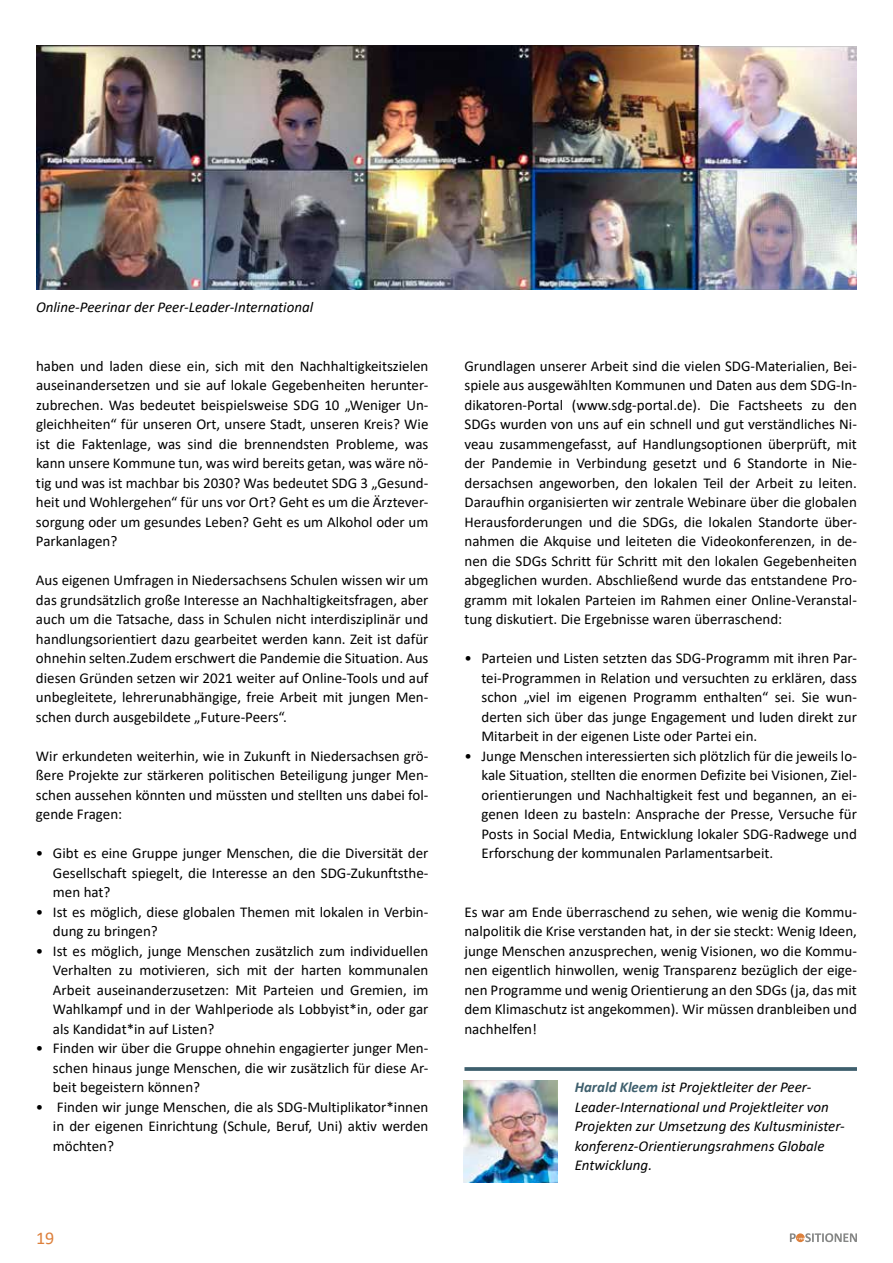
<style>
.page{position:relative;width:893px;height:1263px;background:#fff}
.page>*{position:absolute;margin:0;border:0;box-sizing:border-box;transform-origin:0 0}
.t1{font:18px "Calibri";color:#dd803c}
.t2{font:15px/19.5px "Calibri";color:#000;text-align:justify}
.t3{font:italic 15px/19.5px "Calibri";color:#000}
.s1{font-weight:700;color:#3e5f6d}
</style>
<div class="page">
<svg style="left:790px;top:1233px;width:67px;height:9px"></svg>
<svg style="left:464px;top:1067px;width:393px;height:4px;background:#496875"></svg>
<img style="left:463px;top:1080px;width:95px;height:102px">
<img style="left:36px;top:45px;width:821px;height:244px">
<p class="t3" style="left:36px;top:297px;width:279px">Online-Peerinar der Peer-Leader-International</p>
<p class="t2" style="left:36px;top:355px;width:394px">haben und laden diese ein, sich mit den Nachhaltigkeitszielen auseinandersetzen und sie auf lokale Gegebenheiten herunter&shy;zubrechen. Was bedeutet beispielsweise SDG</p>
<p class="t2" style="left:36px;top:394px;width:394px;text-indent:288px">10 „Weniger U n&shy;gleichheiten“ für unseren Ort, unsere Stadt, unseren Kreis? Wie ist die Faktenlage, was sind die brennendsten Probleme, was kann unsere Kommune tun, was wird bereits getan, was wäre nö&shy;tig und was ist machbar bis 2030? Was bedeutet SDG</p>
<p class="t2" style="left:36px;top:472px;width:394px;text-indent:325px">3 „Gesund&shy;heit und Wohlergehen“ für uns vor Ort? Geht es um die Ärztever&shy;sorgung oder um gesundes Leben? Geht es um Alkohol oder um Parkanlagen?</p>
<p class="t2" style="left:36px;top:570px;width:394px">Aus eigenen U mfragen in N iedersachsens Schulen wissen wir um das grundsätzlich große I nteresse an Nachhaltigkeitsfragen, aber auch um die Tatsache, dass in Schulen nicht interdisziplinär und handlungsorientiert dazu gearbeitet werden kann. Zeit ist dafür ohnehin selten.Zudem erschwert die Pandemie die Situation. Aus diesen Gründen setzen wir 2021 weiter auf Online-Tools und auf unbegleitete, lehrerunabhängige, freie Arbeit mit jungen Men&shy;schen durch ausgebildete „Future-Peers“.</p>
<p class="t2" style="left:36px;top:745px;width:394px">Wir erkundeten weiterhin, wie in Zukunft in N iedersachsen grö&shy;ßere Projekte zur stärkeren politischen Beteiligung junger Men&shy;schen aussehen könnten und müssten und stellten uns dabei fol&shy;gende Fragen:</p>
<p class="t2" style="left:53px;top:843px;width:377px;text-indent:-17px">• Gibt es eine Gruppe junger Menschen, die die Diversität der Gesellschaft spiegelt, die I nteresse an den SDG-Zukunftsthe&shy;men hat?</p>
<p class="t2" style="left:53px;top:901px;width:377px;text-indent:-17px">• Ist es möglich, diese globalen Themen mit lokalen in Verbin&shy;dung zu bringen?</p>
<p class="t2" style="left:53px;top:940px;width:377px;text-indent:-17px">• Ist es möglich, junge Menschen zusätzlich zum individuellen Verhalten zu motivieren, sich mit der harten kommunalen Arbeit auseinanderzusetzen: Mit Parteien und Gremien, im Wahlkampf und in der Wahlperiode als Lobbyist*in, oder gar als Kandidat*in auf Listen?</p>
<p class="t2" style="left:53px;top:1038px;width:377px;text-indent:-17px">• Finden wir über die Gruppe ohnehin engagierter junger Men&shy;schen hinaus junge Menschen, die wir zusätzlich für diese Ar&shy;beit begeistern können?</p>
<p class="t2" style="left:53px;top:1096px;width:377px;text-indent:-17px">• Finden wir junge Menschen, die als SDG-Multiplikator*innen in der eigenen Einrichtung (Schule, Beruf, U ni) aktiv werden möchten?</p>
<p class="t1" style="left:36px;top:1225px;width:20px">19</p>
<p class="t2" style="left:464px;top:355px;width:394px">Grundlagen unserer Arbeit sind die vielen SDG-Materialien, Bei&shy;spiele aus ausgewählten Kommunen und Daten aus dem SDG-I n&shy;dikatoren-Portal (www.sdg-portal.de). Die Factsheets zu den SDGs wurden von uns auf ein schnell und gut verständliches N i&shy;veau zusammengefasst, auf Handlungsoptionen überprüft, mit der Pandemie in Verbindung gesetzt und 6 Standorte in N ie&shy;dersachsen angeworben, den lokalen Teil der Arbeit zu leiten.<br>Daraufhin organisierten wir zentrale Webinare über die globalen Herausforderungen und die SDGs, die lokalen Standorte über&shy;nahmen die Akquise und leiteten die Videokonferenzen, in de&shy;nen die SDGs Schritt für Schritt mit den lokalen Gegebenheiten abgeglichen wurden. Abschließend wurde das entstandene Pro&shy;gramm mit lokalen Parteien im Rahmen einer Online-Veranstal&shy;tung diskutiert. Die Ergebnisse waren überraschend:</p>
<p class="t2" style="left:481px;top:648px;width:377px;text-indent:-17px">• Parteien und Listen setzten das SDG-Programm mit ihren Par&shy;tei-Programmen in Relation und versuchten zu erklären, dass schon „viel im eigenen Programm enthalten“ sei. Sie wun&shy;derten sich über das junge Engagement und luden direkt zur Mitarbeit in der eigenen Liste oder Partei ein.</p>
<p class="t2" style="left:481px;top:745px;width:377px;text-indent:-17px">• Junge Menschen interessierten sich plötzlich für die jeweils lo&shy;kale Situation, stellten die enormen Defizite bei Visionen, Ziel&shy;orientierungen und Nachhaltigkeit fest und begannen, an ei&shy;genen Ideen zu basteln: Ansprache der Presse, Versuche für Posts in Social Media, Entwicklung lokaler SDG-Radwege und Erforschung der kommunalen Parlamentsarbeit.</p>
<p class="t2" style="left:464px;top:901px;width:394px">Es war am Ende überraschend zu sehen, wie wenig die Kommu&shy;nalpolitik die Krise verstanden hat, in der sie steckt: Wenig Ideen, junge Menschen anzusprechen, wenig Visionen, wo die Kommu&shy;nen eigentlich hinwollen, wenig Transparenz bezüglich der eige&shy;nen Programme und wenig Orientierung an den SDGs (ja, das mit dem Klimaschutz ist angekommen). Wir müssen dranbleiben und nachhelfen!</p>
<p class="t3" style="left:575px;top:1077px;width:272px"><span class="s1">Harald Kleem</span> ist Projektleiter der Peer-Leader-International und Projektleiter von Projekten zur Umsetzung des Kultusminister&shy;konferenz-Orientierungsrahmens Globale Entwicklung.</p>
</div>
